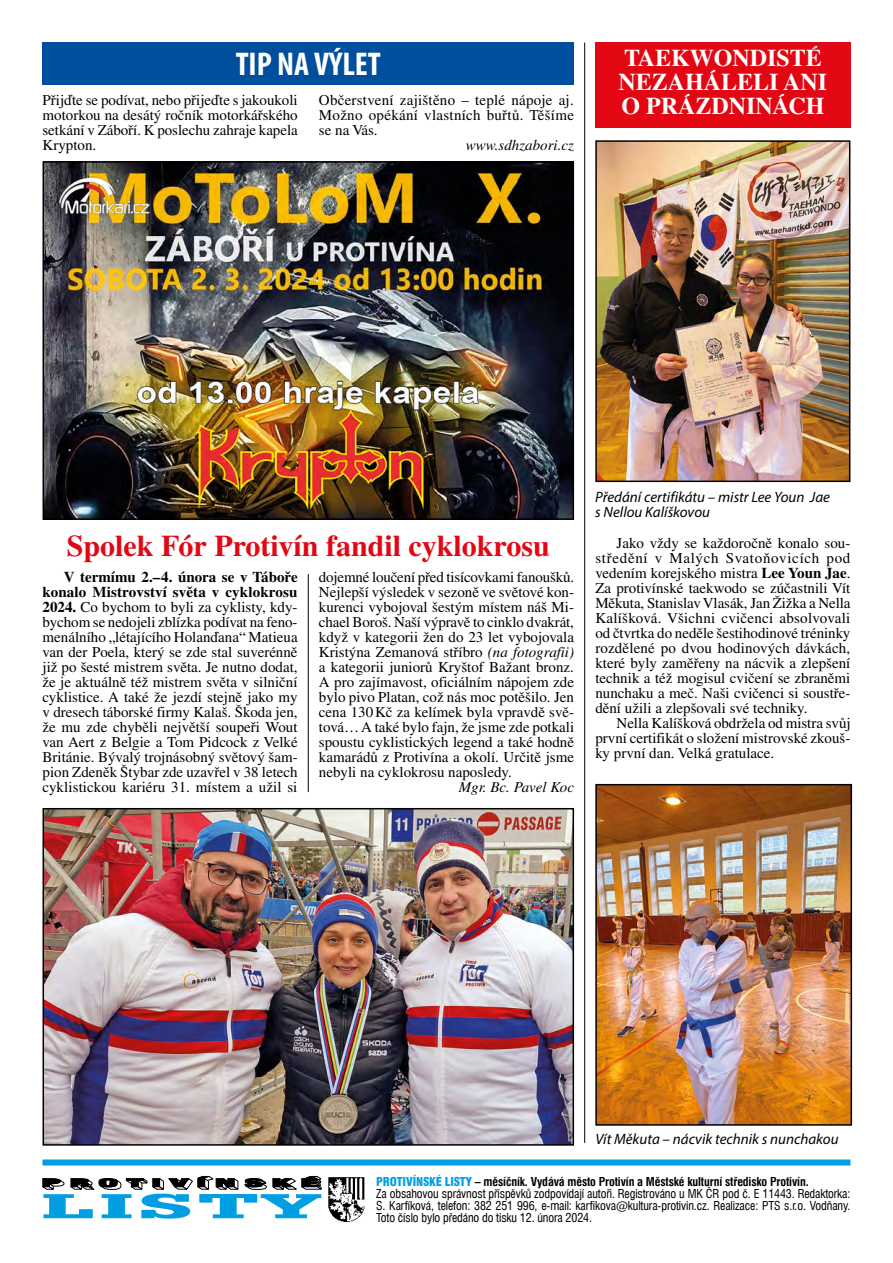
<style>
.page{position:relative;width:893px;height:1263px;background:#fff}
.page>*{position:absolute;margin:0;border:0;box-sizing:border-box;transform-origin:0 0}
.t1{font:700 condensed 33px "Myriad Pro";color:#fff}
.t2{font:700 30px "Times CE";color:#e30613}
.t3{font:700 24px/24px "Times CE";color:#fff}
.t4{font:15px/15px "Times CE";color:#000;text-align:justify}
.t5{font:italic 15px/15px "Myriad Pro";color:#000}
.t6{font:italic 15px "Times CE";color:#000}
.t7{font:condensed 12px/12px "Swiss 721 AT";letter-spacing:-.01em;color:#000}
.s1{font-style:italic}
.s2{font-weight:700}
.s3{font-weight:900;color:#009fe3}
</style>
<div class="page">
<div style="left:595px;top:43px;width:255px;height:85px;background:#e30613"></div>
<div style="left:43px;top:43px;width:531px;height:42px;background:#004f9f"></div>
<div style="left:42px;top:1159px;width:808px;height:6px;background:#009fe3"></div>
<img style="left:328px;top:1177px;width:37px;height:45px">
<svg style="left:42px;top:1175px;width:280px;height:43px"></svg>
<img style="left:46px;top:164px;width:525px;height:353px">
<div style="left:43px;top:161px;width:531px;height:359px;border:2px solid #000"></div>
<img style="left:46px;top:811px;width:525px;height:332px">
<div style="left:43px;top:808px;width:531px;height:338px;border:2px solid #000"></div>
<img style="left:598px;top:143px;width:249px;height:336px">
<div style="left:595px;top:140px;width:255px;height:342px;border:2px solid #000"></div>
<img style="left:598px;top:787px;width:251px;height:336px">
<div style="left:595px;top:784px;width:257px;height:342px;border:2px solid #000"></div>
<hr style="left:308px;top:574px;width:1px;height:218px;background:#000">
<hr style="left:584px;top:43px;width:1px;height:1100px;background:#000">
<h1 class="t1" style="left:236px;top:43px;width:147px">TIP NA VÝLET</h1>
<p class="t4" style="left:43px;top:92px;width:257px">Přijďte se podívat, nebo přijeďte s jakoukoli motorkou na desátý ročník motorkářského setkání v Záboří. K poslechu zahraje kapela Krypton.</p>
<p class="t4" style="left:319px;top:92px;width:257px">Občerstvení zajištěno – teplé nápoje aj.<br>Možno opékání vlastních buřtů. Těšíme se na Vás.</p>
<p class="t6" style="left:466px;top:136px;width:110px">www.sdhzabori.cz</p>
<h3 class="t3" style="left:618px;top:46px;width:210px">TAEKWONDISTÉ<br>NEZAHÁLELI ANI<br>O PRÁZDNINÁCH</h3>
<h2 class="t2" style="left:67px;top:529px;width:484px">Spolek Fór Protivín fandil cyklokrosu</h2>
<p class="t4" style="left:319px;top:570px;width:257px">dojemné loučení před tisícovkami fanoušků.<br>Nejlepší výsledek v sezoně ve světové kon&shy;kurenci vybojoval šestým místem náš Mi&shy;chael Boroš. Naší výpravě to cinklo dvakrát, když v kategorii žen do 23 let vybojovala Kristýna Zemanová stříbro <span class="s1">(na fotografii) </span>a kategorii juniorů Kryštof Bažant bronz.<br>A pro zajímavost, oficiálním nápojem zde bylo pivo Platan, což nás moc potěšilo. Jen cena 130Kč za kelímek byla vpravdě svě&shy;tová… A také bylo fajn, že jsme zde potkali spoustu cyklistických legend a také hodně kamarádů z Protivína a okolí. Určitě jsme nebyli na cyklokrosu naposledy.</p>
<p class="t6" style="left:459px;top:779px;width:117px">Mgr. Bc. Pavel Koc</p>
<p class="t4" style="left:43px;top:569px;width:257px;text-indent:21px"><span class="s2">V termímu 2.–4. února se v Táboře konalo Mistrovství světa v cyklokrosu 2024.</span> Co bychom to byli za cyklisty, kdy&shy;bychom se nedojeli zblízka podívat na feno&shy;menálního „létajícího Holanďana“ Matieua van der Poela, který se zde stal suverénně již po šesté mistrem světa. Je nutno dodat, že je aktuálně též mistrem světa v silniční cyklistice. A také že jezdí stejně jako my v dresech táborské firmy Kalaš. Škoda jen, že mu zde chyběli největší soupeři Wout van Aert z Belgie a Tom Pidcock z Velké Británie. Bývalý trojnásobný světový šam&shy;pion Zdeněk Štybar zde uzavřel v 38 letech cyklistickou kariéru 31. místem a užil si</p>
<p class="t5" style="left:595px;top:489px;width:236px">Předání certifikátu – mistr Lee Youn Jae s Nellou Kalíškovou</p>
<p class="t4" style="left:595px;top:535px;width:257px;text-indent:21px">Jako vždy se každoročně konalo sou&shy;středění v Malých Svatoňovicích pod vedením korejského mistra <span class="s2">Lee Youn Jae</span>.<br>Za protivínské taekwodo se zúčastnili Vít Měkuta, Stanislav Vlasák, Jan Žižka a Nella Kalíšková. Všichni cvičenci absolvovali od čtvrtka do neděle šestihodinové tréninky rozdělené po dvou hodinových dávkách, které byly zaměřeny na nácvik a zlepšení technik a též mogisul cvičení se zbraněmi nunchaku a meč. Naši cvičenci si soustře&shy;dění užili a zlepšovali své techniky.</p>
<p class="t4" style="left:595px;top:715px;width:257px;text-indent:21px">Nella Kalíšková obdržela od mistra svůj první certifikát o složení mistrovské zkouš&shy;ky první dan. Velká gratulace.</p>
<p class="t5" style="left:595px;top:1131px;width:245px">Vít Měkuta – nácvik technik s nunchakou</p>
<p class="t7" style="left:376px;top:1175px;width:476px"><span class="s3">PROTIVÍNSKÉ LISTY</span> <span class="s2">– měsíčník. Vydává město Protivín a Městské kulturní středisko Protivín.<br></span>Za obsahovou správnost příspěvků zodpovídají autoři. Registrováno u MK ČR pod č. E 11443. Redaktorka:<br>S. Karfíková, telefon: 382 251 996, e-mail: karfikova@kultura-protivin.cz. Realizace: PTS s.r.o. Vodňany.<br>Toto číslo bylo předáno do tisku 12. února 2024.</p>
</div>
